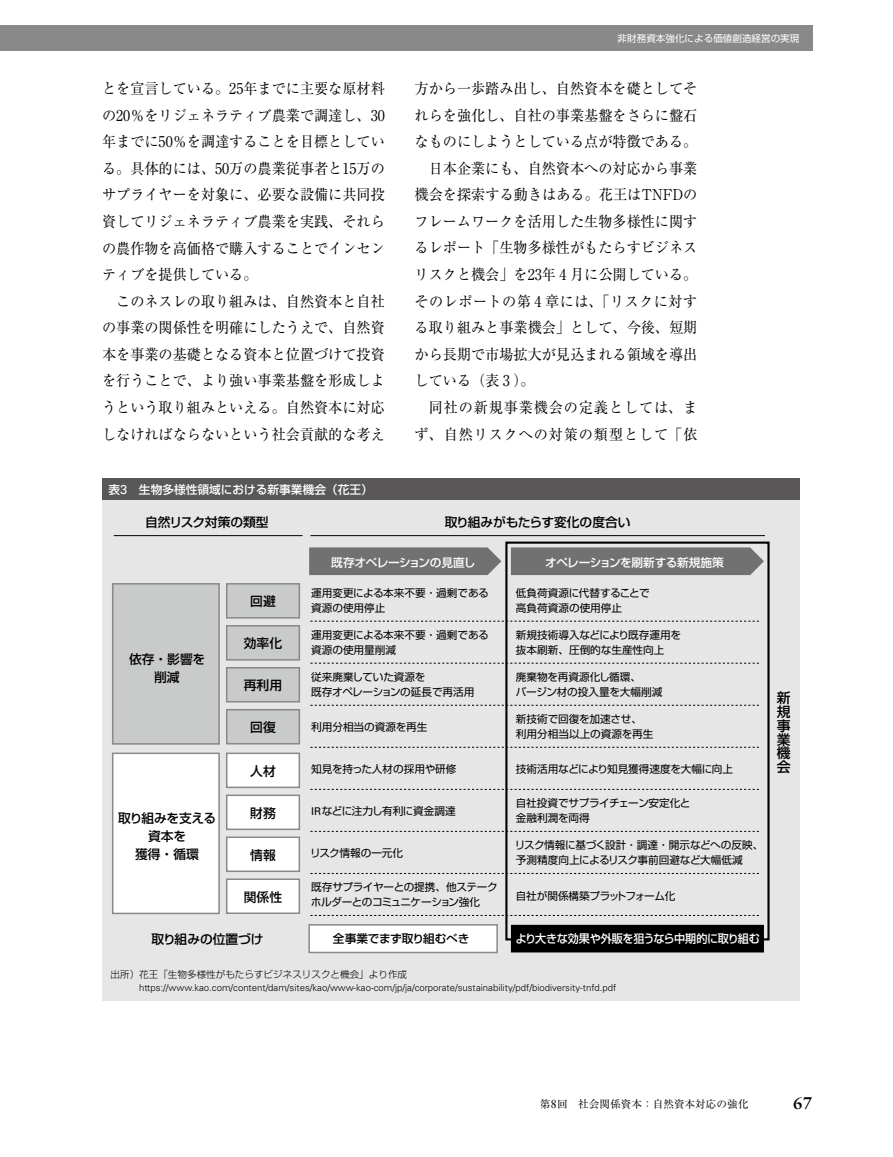
<style>
.page{position:relative;width:893px;height:1157px;background:#fff}
.page>*{position:absolute;margin:0;border:0;box-sizing:border-box;transform-origin:0 0}
.t1{font:700 16.95px "Sabon LT Std";color:#000}
.t2{font:14.85px/26.5px "Ryumin Pr 6 N";color:#000;text-align:justify;scale:.95 1}
.t3{font:14.85px "Ryumin Pr 6 N";letter-spacing:.065em;color:#000;scale:.95 1}
.t4{font:14.85px "Ryumin Pr 6 N";letter-spacing:.035em;color:#000;scale:.95 1}
.t5{font:500 13.8px/13.8px "Shin Go Pr 6 N";color:#000;text-align:justify}
.t6{font:500 12.75px/18.1px "Shin Go Pr 6 N";color:#000;text-align:center}
.t7{font:500 12.75px/18.1px "Shin Go Pr 6 N";letter-spacing:-.03em;color:#000;text-align:center}
.t8{font:500 11.7px "Shin Go Pr 6 N";letter-spacing:-.02em;color:#fff}
.t9{font:500 11.7px "Shin Go Pr 6 N";color:#fff}
.t10{font:500 11.7px "Shin Go Pr 6 N";letter-spacing:-.02em;color:#fff;scale:.95 1}
.t11{font:500 11.7px "Shin Go Pr 6 N";letter-spacing:-.01em;color:#000}
.t12{font:10.65px/14.9px "Shin Go Pr 6 N";letter-spacing:-.01em;color:#000}
.t13{font:10.65px/14.9px "Shin Go Pr 6 N";letter-spacing:-.035em;color:#000}
.t14{font:10.65px "Ryumin Pr 6 N";color:#000}
.t15{font:10.65px "Shin Go Pr 6 N";letter-spacing:-.03em;color:#000}
.t16{font:300 9.6px "Univers LT Std";color:#000}
.t17{font:300 9.6px "Shin Go Pr 6 N";color:#000}
.t18{font:9.6px "Shin Go Pr 6 N";color:#fff}
.s1{font-family:"Univers LT Std";font-weight:400;font-size:12.9px}
.s2{font-family:"Univers LT Std"}
.s3{font-family:"Sabon LT Std";font-size:11.7px}
</style>
<div class="page">
<div style="left:0;top:26px;width:812px;height:25px;background:#898989"></div>
<div style="left:102px;top:478px;width:697px;height:22px;background:#595757"></div>
<div style="left:102px;top:500px;width:697px;height:500px;background:#e6e6e6"></div>
<div style="left:505px;top:541px;width:265px;height:399px;border:2px solid #000"></div>
<div style="left:113px;top:584px;width:106px;height:160px;background:#c9caca"></div>
<div style="left:112px;top:583px;width:108px;height:161px;border:2px solid #898989"></div>
<hr style="left:114px;top:535px;width:188px;height:1px;background:#000">
<hr style="left:310px;top:535px;width:455px;height:1px;background:#000">
<svg style="left:310px;top:620px;width:449px;height:1px"></svg>
<svg style="left:309px;top:547px;width:192px;height:28px;background:#777676"></svg>
<div style="left:511px;top:547px;width:253px;height:28px;background:#727171"></div>
<svg style="left:308px;top:924px;width:190px;height:30px;background:#f0f0f0"></svg>
<div style="left:511px;top:924px;width:253px;height:28px;background:#000"></div>
<svg style="left:310px;top:662px;width:449px;height:1px"></svg>
<svg style="left:310px;top:705px;width:449px;height:1px"></svg>
<svg style="left:310px;top:747px;width:449px;height:1px"></svg>
<svg style="left:310px;top:789px;width:449px;height:1px"></svg>
<svg style="left:310px;top:831px;width:449px;height:1px"></svg>
<svg style="left:310px;top:915px;width:449px;height:1px"></svg>
<svg style="left:310px;top:873px;width:449px;height:1px"></svg>
<div style="left:227px;top:584px;width:72px;height:34px;background:#c9caca"></div>
<div style="left:226px;top:583px;width:74px;height:35px;border:2px solid #898989"></div>
<div style="left:227px;top:626px;width:72px;height:34px;background:#c9caca"></div>
<div style="left:226px;top:625px;width:74px;height:35px;border:2px solid #898989"></div>
<div style="left:227px;top:667px;width:72px;height:35px;background:#c9caca"></div>
<div style="left:226px;top:667px;width:74px;height:35px;border:2px solid #898989"></div>
<div style="left:227px;top:709px;width:72px;height:34px;background:#c9caca"></div>
<div style="left:226px;top:709px;width:74px;height:35px;border:2px solid #898989"></div>
<div style="left:113px;top:753px;width:106px;height:160px;background:#fff"></div>
<div style="left:112px;top:752px;width:108px;height:162px;border:2px solid #898989"></div>
<div style="left:227px;top:753px;width:72px;height:34px;background:#fff"></div>
<div style="left:226px;top:752px;width:74px;height:36px;border:2px solid #898989"></div>
<div style="left:227px;top:795px;width:72px;height:34px;background:#fff"></div>
<div style="left:226px;top:794px;width:74px;height:36px;border:2px solid #898989"></div>
<div style="left:227px;top:837px;width:72px;height:34px;background:#fff"></div>
<div style="left:226px;top:836px;width:74px;height:36px;border:2px solid #898989"></div>
<div style="left:227px;top:879px;width:72px;height:34px;background:#fff"></div>
<div style="left:226px;top:878px;width:74px;height:36px;border:2px solid #898989"></div>
<p class="t2" style="left:102px;top:74px;width:299px">とを宣言している。25年までに主要な原材料の20％をリジェネラティブ農業で調達し、30年までに50％を調達することを目標としている。具体的には、50万の農業従事者と15万のサプライヤーを対象に、必要な設備に共同投資してリジェネラティブ農業を実践、それらの農作物を高価格で購入することでインセンティブを提供している。</p>
<p class="t2" style="left:102px;top:287px;width:299px;text-indent:14px">このネスレの取り組みは、自然資本と自社の事業の関係性を明確にしたうえで、自然資本を事業の基礎となる資本と位置づけて投資を行うことで、より強い事業基盤を形成しようという取り組みといえる。自然資本に対応しなければならないという社会貢献的な考え</p>
<p class="t9" style="left:108px;top:479px;width:266px">表<span class="s1">3</span>　生物多様性領域における新事業機会（花王）</p>
<p class="t6" style="left:145px;top:512px;width:125px">自然リスク対策の類型</p>
<p class="t18" style="left:618px;top:30px;width:183px">非財務資本強化による価値創造経営の実現</p>
<p class="t2" style="left:415px;top:74px;width:299px">方から一歩踏み出し、自然資本を礎としてそ</p>
<p class="t2" style="left:415px;top:101px;width:299px">れらを強化し、自社の事業基盤をさらに盤石</p>
<p class="t2" style="left:415px;top:127px;width:299px">なものにしようとしている点が特徴である。</p>
<p class="t2" style="left:429px;top:154px;width:284px">日本企業にも、自然資本への対応から事業</p>
<p class="t2" style="left:415px;top:181px;width:299px">機会を探索する動きはある。花王はTNFDの</p>
<p class="t2" style="left:415px;top:207px;width:299px">フレームワークを活用した生物多様性に関す</p>
<p class="t2" style="left:415px;top:234px;width:299px">るレポート「生物多様性がもたらすビジネス</p>
<p class="t2" style="left:415px;top:260px;width:299px">リスクと機会」を23年 4 月に公開している。</p>
<p class="t4" style="left:415px;top:289px;width:299px">そのレポートの第 4 章には、「リスクに対す</p>
<p class="t2" style="left:415px;top:313px;width:299px">る取り組みと事業機会」として、今後、短期</p>
<p class="t2" style="left:415px;top:340px;width:299px">から長期で市場拡大が見込まれる領域を導出</p>
<p class="t2" style="left:415px;top:367px;width:128px">している（表 3 ）。</p>
<p class="t3" style="left:429px;top:396px;width:284px">同社の新規事業機会の定義としては、ま</p>
<p class="t3" style="left:415px;top:422px;width:299px">ず、自然リスクへの対策の類型として「依</p>
<p class="t6" style="left:445px;top:512px;width:187px">取り組みがもたらす変化の度合い</p>
<p class="t6" style="left:129px;top:649px;width:78px">依存・影響を削減</p>
<p class="t7" style="left:118px;top:808px;width:99px">取り組みを支える資本を<br>獲得・循環</p>
<p class="t6" style="left:250px;top:591px;width:27px">回避</p>
<p class="t6" style="left:244px;top:633px;width:40px">効率化</p>
<p class="t6" style="left:244px;top:675px;width:40px">再利用</p>
<p class="t6" style="left:250px;top:717px;width:27px">回復</p>
<p class="t6" style="left:250px;top:761px;width:27px">人材</p>
<p class="t6" style="left:250px;top:803px;width:27px">財務</p>
<p class="t6" style="left:250px;top:845px;width:27px">情報</p>
<p class="t6" style="left:244px;top:887px;width:40px">関係性</p>
<p class="t8" style="left:331px;top:552px;width:146px">既存オペレーションの見直し</p>
<p class="t8" style="left:545px;top:552px;width:180px">オペレーションを刷新する新規施策</p>
<p class="t12" style="left:311px;top:584px;width:179px">運用変更による本来不要・過剰である資源の使用停止</p>
<p class="t12" style="left:516px;top:584px;width:135px">低負荷資源に代替することで高負荷資源の使用停止</p>
<p class="t12" style="left:311px;top:626px;width:179px">運用変更による本来不要・過剰である資源の使用量削減</p>
<p class="t12" style="left:516px;top:626px;width:167px">新規技術導入などにより既存運用を抜本刷新、圧倒的な生産性向上</p>
<p class="t12" style="left:311px;top:668px;width:165px">従来廃棄していた資源を<br>既存オペレーションの延長で再活用</p>
<p class="t12" style="left:516px;top:668px;width:148px">廃棄物を再資源化し循環、<br>バージン材の投入量を大幅削減</p>
<p class="t12" style="left:311px;top:719px;width:118px">利用分相当の資源を再生</p>
<p class="t12" style="left:516px;top:710px;width:139px">新技術で回復を加速させ、利用分相当以上の資源を再生</p>
<p class="t12" style="left:311px;top:761px;width:147px">知見を持った人材の採用や研修</p>
<p class="t12" style="left:516px;top:761px;width:219px">技術活用などにより知見獲得速度を大幅に向上</p>
<p class="t13" style="left:311px;top:803px;width:146px"><span class="s2">IR</span>などに注力し有利に資金調達</p>
<p class="t12" style="left:516px;top:794px;width:176px">自社投資でサプライチェーン安定化と金融利潤を両得</p>
<p class="t12" style="left:310px;top:845px;width:95px">リスク情報の一元化</p>
<p class="t12" style="left:515px;top:836px;width:250px">リスク情報に基づく設計・調達・開示などへの反映、予測精度向上によるリスク事前回避など大幅低減</p>
<p class="t13" style="left:311px;top:878px;width:188px">既存サプライヤーとの提携、他ステークホルダーとのコミュニケーション強化</p>
<p class="t15" style="left:516px;top:886px;width:161px">自社が関係構築プラットフォーム化</p>
<p class="t6" style="left:151px;top:929px;width:114px">取り組みの位置づけ</p>
<p class="t11" style="left:333px;top:929px;width:138px">全事業でまず取り組むべき</p>
<p class="t10" style="left:515px;top:929px;width:259px">より大きな効果や外販を狙うなら中期的に取り組む</p>
<p class="t17" style="left:111px;top:966px;width:298px">出所）花王「生物多様性がもたらすビジネスリスクと機会」より作成</p>
<p class="t16" style="left:139px;top:981px;width:479px">https://www.kao.com/content/dam/sites/kao/www-kao-com/jp/ja/corporate/sustainability/pdf/biodiversity-tnfd.pdf</p>
<p class="t5" style="left:777px;top:690px;width:15px">新規事業機会</p>
<p class="t14" style="left:540px;top:1095px;width:210px">第<span class="s3">8</span>回　社会関係資本：自然資本対応の強化</p>
<p class="t1" style="left:793px;top:1093px;width:20px">67</p>
</div>
